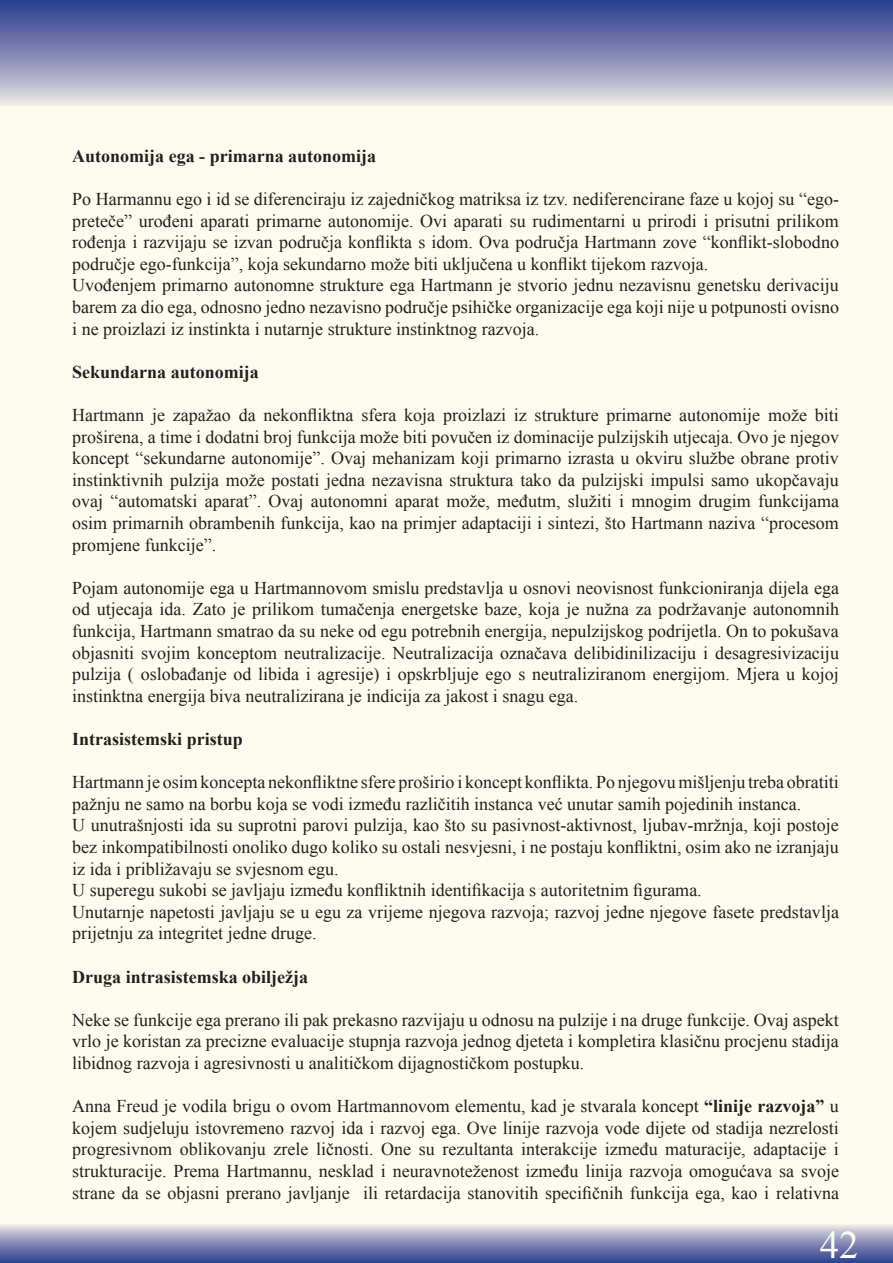
<style>
.page{position:relative;width:893px;height:1263px;background:#fbfcee}
.page>*{position:absolute;margin:0;border:0;box-sizing:border-box;transform-origin:0 0}
.t1{font:39px "Times New Roman";color:#fbfcee}
.t2{font:18px/21.6px "Times New Roman";color:#231f20;text-align:justify}
.t3{font:700 18px "Times New Roman";color:#231f20}
.s1{font-weight:700}
</style>
<div class="page">
<div style="left:0;top:0;width:893px;height:105px;background:linear-gradient(to bottom,#23368a,#e6dee1)"></div>
<div style="left:0;top:1222px;width:893px;height:41px;background:linear-gradient(to bottom,#f5efe9,#28378b)"></div>
<p class="t3" style="left:72px;top:143px;width:305px">Autonomija ega - primarna autonomija</p>
<p class="t2" style="left:72px;top:188px;width:768px">Po Harmannu ego i id se diferenciraju iz zajedničkog matriksa iz tzv. nediferencirane faze u kojoj su “ego&shy;preteče” urođeni aparati primarne autonomije. Ovi aparati su rudimentarni u prirodi i prisutni prilikom rođenja i razvijaju se izvan područja konflikta s idom. Ova područja Hartmann zove “konflikt-slobodno područje ego-funkcija”, koja sekundarno može biti uključena u konflikt tijekom razvoja.</p>
<p class="t2" style="left:72px;top:274px;width:768px">Uvođenjem primarno autonomne strukture ega Hartmann je stvorio jednu nezavisnu genetsku derivaciju barem za dio ega, odnosno jedno nezavisno područje psihičke organizacije ega koji nije u potpunosti ovisno i ne proizlazi iz instinkta i nutarnje strukture instinktnog razvoja.</p>
<p class="t3" style="left:72px;top:359px;width:188px">Sekundarna autonomija</p>
<p class="t2" style="left:72px;top:404px;width:768px">Hartmann je zapažao da nekonfliktna sfera koja proizlazi iz strukture primarne autonomije može biti proširena, a time i dodatni broj funkcija može biti povučen iz dominacije pulzijskih utjecaja. Ovo je njegov koncept “sekundarne autonomije”. Ovaj mehanizam koji primarno izrasta u okviru službe obrane protiv instinktivnih pulzija može postati jedna nezavisna struktura tako da pulzijski impulsi samo ukopčavaju ovaj “automatski aparat”. Ovaj autonomni aparat može, međutm, služiti i mnogim drugim funkcijama osim primarnih obrambenih funkcija, kao na primjer adaptaciji i sintezi, što Hartmann naziva “procesom promjene funkcije”.</p>
<p class="t2" style="left:72px;top:577px;width:768px">Pojam autonomije ega u Hartmannovom smislu predstavlja u osnovi neovisnost funkcioniranja dijela ega od utjecaja ida. Zato je prilikom tumačenja energetske baze, koja je nužna za podržavanje autonomnih funkcija, Hartmann smatrao da su neke od egu potrebnih energija, nepulzijskog podrijetla. On to pokušava objasniti svojim konceptom neutralizacije. Neutralizacija označava delibidinilizaciju i desagresivizaciju pulzija ( oslobađanje od libida i agresije) i opskrbljuje ego s neutraliziranom energijom. Mjera u kojoj instinktna energija biva neutralizirana je indicija za jakost i snagu ega.</p>
<p class="t3" style="left:72px;top:726px;width:172px">Intrasistemski pristup</p>
<p class="t2" style="left:72px;top:771px;width:768px">Hartmann je osim koncepta nekonfliktne sfere proširio i koncept konflikta. Po njegovu mišljenju treba obratiti pažnju ne samo na borbu koja se vodi između različitih instanca već unutar samih pojedinih instanca.</p>
<p class="t2" style="left:72px;top:814px;width:768px">U unutrašnjosti ida su suprotni parovi pulzija, kao što su pasivnost-aktivnost, ljubav-mržnja, koji postoje bez inkompatibilnosti onoliko dugo koliko su ostali nesvjesni, i ne postaju konfliktni, osim ako ne izranjaju iz ida i približavaju se svjesnom egu.</p>
<p class="t2" style="left:72px;top:879px;width:631px">U superegu sukobi se javljaju između konfliktnih identifikacija s autoritetnim figurama.</p>
<p class="t2" style="left:72px;top:901px;width:768px">Unutarnje napetosti javljaju se u egu za vrijeme njegova razvoja; razvoj jedne njegove fasete predstavlja prijetnju za integritet jedne druge.</p>
<p class="t3" style="left:72px;top:964px;width:237px">Druga intrasistemska obilježja</p>
<p class="t2" style="left:72px;top:1009px;width:768px">Neke se funkcije ega prerano ili pak prekasno razvijaju u odnosu na pulzije i na druge funkcije. Ovaj aspekt vrlo je koristan za precizne evaluacije stupnja razvoja jednog djeteta i kompletira klasičnu procjenu stadija libidnog razvoja i agresivnosti u analitičkom dijagnostičkom postupku.</p>
<p class="t2" style="left:72px;top:1095px;width:768px">Anna Freud je vodila brigu o ovom Hartmannovom elementu, kad je stvarala koncept <span class="s1">“linije razvoja”</span> u kojem sudjeluju istovremeno razvoj ida i razvoj ega. Ove linije razvoja vode dijete od stadija nezrelosti progresivnom oblikovanju zrele ličnosti. One su rezultanta interakcije između maturacije, adaptacije i strukturacije. Prema Hartmannu, nesklad i neuravnoteženost između linija razvoja omogućava sa svoje strane da se objasni prerano javljanje ili retardacija stanovitih specifičnih funkcija ega, kao i relativna</p>
<h1 class="t1" style="left:820px;top:1218px;width:40px">42</h1>
</div>
